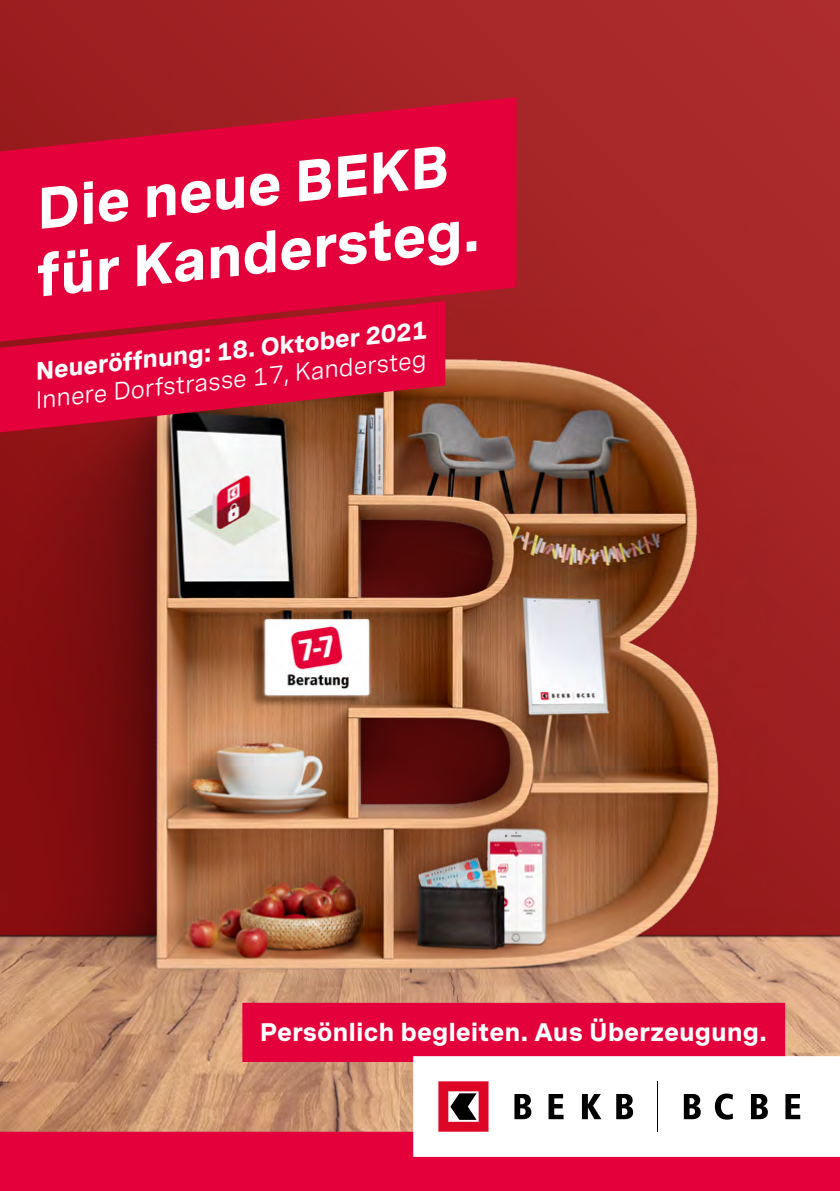
<style>
.page{position:relative;width:840px;height:1191px;background:#fff}
.page>*{position:absolute;margin:0;border:0;box-sizing:border-box;transform-origin:0 0}
.Titel_1{font:700 58px/67.2px "Spezia BEKB";color:#fff}
.t1{font:700 25.4px "Spezia BEKB";color:#fff}
.Titel_3{font:24.8px "Spezia BEKB";color:#fff}
.Titel_2{font:700 24.8px "Spezia BEKB";color:#fff}
</style>
<div class="page">
<img style="left:0;top:0;width:839px;height:1131px">
<svg style="left:0;top:97px;width:516px;height:244px;background:#d80535"></svg>
<div style="left:0;top:1131px;width:839px;height:60px;background:#e4003a"></div>
<div style="left:242px;top:1002px;width:542px;height:60px;background:#e4003a"></div>
<div style="left:413px;top:1056px;width:426px;height:100px;background:#fff"></div>
<svg style="left:438px;top:1081px;width:50px;height:50px;background:#bb364a"></svg>
<hr style="left:656px;top:1081px;width:1px;height:50px;background:#000">
<svg style="left:514px;top:1094px;width:17px;height:25px"></svg>
<svg style="left:548px;top:1094px;width:15px;height:25px"></svg>
<svg style="left:582px;top:1094px;width:19px;height:25px"></svg>
<svg style="left:616px;top:1094px;width:16px;height:25px"></svg>
<svg style="left:683px;top:1094px;width:17px;height:25px"></svg>
<svg style="left:714px;top:1093px;width:18px;height:26px"></svg>
<svg style="left:751px;top:1094px;width:16px;height:25px"></svg>
<svg style="left:785px;top:1094px;width:15px;height:25px"></svg>
<svg style="left:0;top:301px;width:445px;height:131px;background:#cc0c36"></svg>
<h1 class="Titel_1" style="left:24px;top:172px;width:447px;rotate:-6deg">Die neue BEKB für Kandersteg.</h1>
<h2 class="Titel_2" style="left:33px;top:352px;width:395px;rotate:-6deg">Neueröffnung: 18. Oktober 2021</h2>
<p class="Titel_3" style="left:33px;top:382px;width:394px;rotate:-6deg">Innere Dorfstrasse 17, Kandersteg</p>
<p class="t1" style="left:260px;top:1013px;width:508px">Persönlich begleiten. Aus Überzeugung.</p>
</div>
